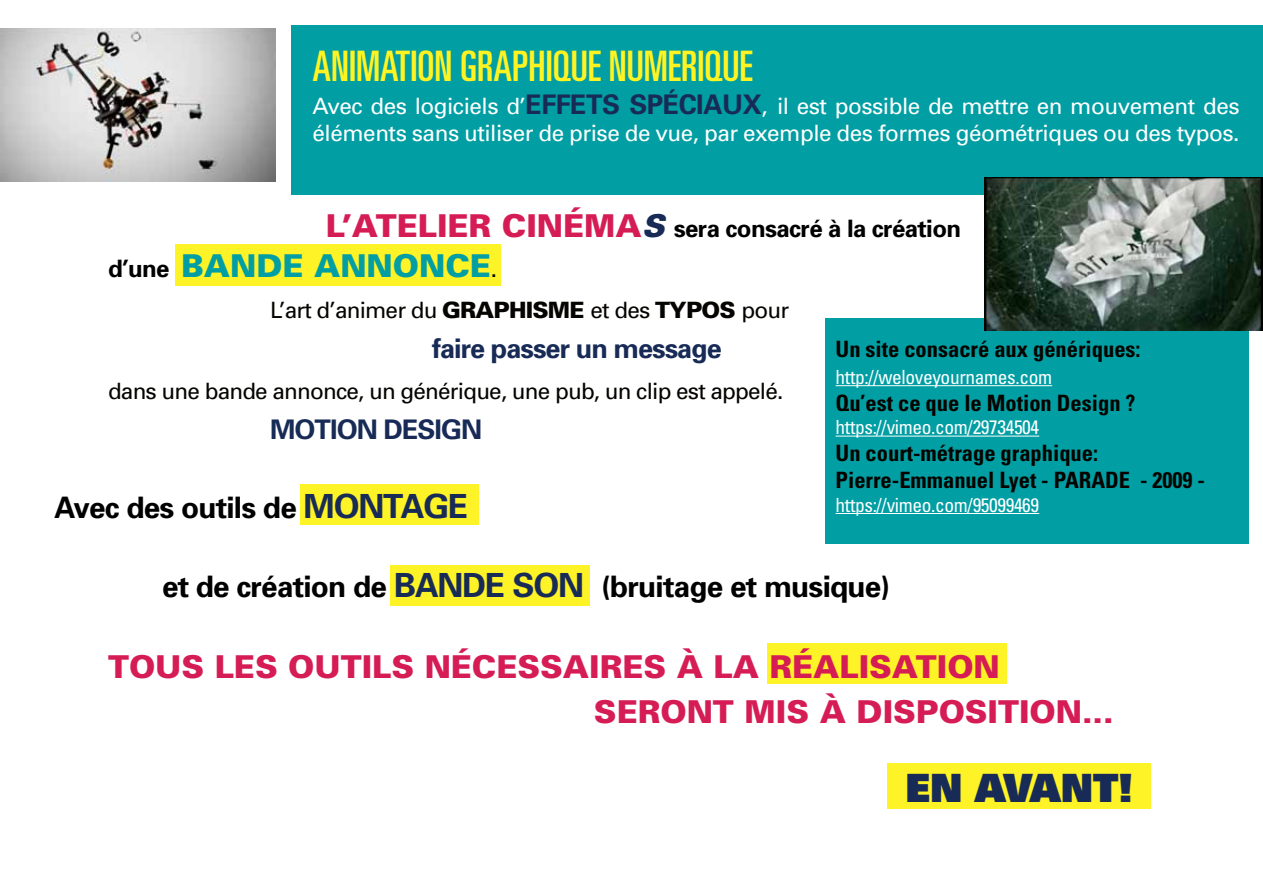
<style>
.page{position:relative;width:1263px;height:893px;background:#fff}
.page>*{position:absolute;margin:0;border:0;box-sizing:border-box;transform-origin:0 0}
.t1{font:ultra-condensed 42px "Univers";color:#fff422}
.t2{font:900 39px "Univers";color:#182b56}
.t3{font:900 31.5px/45px "Univers";color:#d51c55}
.t4{font:900 31.5px "Univers";color:#019ea3}
.t5{font:700 29.55px "Univers";letter-spacing:-.025em;color:#000}
.t6{font:700 27px "Univers";letter-spacing:-.035em;color:#182b56}
.t7{font:700 24px "Univers";letter-spacing:-.025em;color:#000}
.t8{font:22.5px/27px "Univers";letter-spacing:-.02em;color:#fff}
.t9{font:700 condensed 22.5px/27px "Univers";color:#050400}
.t10{font:22.5px "Univers";letter-spacing:-.035em;color:#050400}
.t11{font:condensed 19.5px "Univers";letter-spacing:-.02em;color:#fff}
.s1{font-weight:700;font-size:27px;color:#182b56}
.s2{font-weight:900;font-size:31.5px;color:#d51c55}
.s3{font-weight:900;font-style:italic;font-size:31.5px;color:#182b56}
.s4{font-weight:700;font-size:24px;color:#000}
.s5{font-weight:400;font-size:22.5px;color:#050400}
.s6{font-weight:900}
.s7{font-size:33.3px;color:#182b56}
</style>
<div class="page">
<div style="left:175px;top:244px;width:326px;height:41px;background:#fef327"></div>
<div style="left:300px;top:484px;width:178px;height:41px;background:#fef327"></div>
<div style="left:390px;top:565px;width:200px;height:41px;background:#fef327"></div>
<div style="left:767px;top:643px;width:240px;height:41px;background:#fef327"></div>
<div style="left:291px;top:25px;width:972px;height:170px;background:#019ea3"></div>
<img style="left:0;top:28px;width:276px;height:153px">
<div style="left:825px;top:319px;width:423px;height:225px;background:#019ea3"></div>
<hr style="left:836px;top:385px;width:216px;height:1px;background:#fff">
<hr style="left:836px;top:436px;width:203px;height:1px;background:#fff">
<hr style="left:836px;top:513px;width:203px;height:1px;background:#fff">
<div style="left:887px;top:763px;width:264px;height:46px;background:#fef327"></div>
<img style="left:985px;top:178px;width:278px;height:152px">
<h1 class="t1" style="left:313px;top:42px;width:442px">ANIMATION GRAPHIQUE NUMERIQUE</h1>
<p class="t8" style="left:313px;top:92px;width:928px">Avec des logiciels d’<span class="s1">EFFETS SPÉCIAUX</span>, il est possible de mettre en mouvement des éléments sans utiliser de prise de vue, par exemple des formes géométriques ou des typos.</p>
<p class="t7" style="left:326px;top:214px;width:637px"><span class="s2">L’ATELIER CINÉMA</span><span class="s3">S</span> sera consacré à la création</p>
<h3 class="t4" style="left:108px;top:246px;width:391px"><span class="s4">d’une</span> BANDE ANNONCE<span class="s5">.</span></h3>
<p class="t10" style="left:270px;top:297px;width:521px">L’art d’animer du <span class="s6">GRAPHISME</span> et des <span class="s6">TYPOS</span> pour</p>
<p class="t6" style="left:432px;top:332px;width:291px">faire passer un message</p>
<p class="t10" style="left:108px;top:378px;width:677px">dans une bande annonce, un générique, une pub, un clip est appelé.</p>
<p class="t6" style="left:270px;top:413px;width:214px">MOTION DESIGN</p>
<p class="t9" style="left:836px;top:335px;width:306px">Un site consacré aux génériques:</p>
<p class="t11" style="left:836px;top:364px;width:218px">http://weloveyournames.com</p>
<p class="t9" style="left:836px;top:389px;width:301px">Qu’est ce que le Motion Design ?</p>
<p class="t11" style="left:836px;top:415px;width:205px">https://vimeo.com/29734504</p>
<p class="t9" style="left:836px;top:440px;width:371px">Un court-métrage graphique:<br>Pierre-Emmanuel Lyet - PARADE - 2009 -</p>
<p class="t11" style="left:836px;top:492px;width:205px">https://vimeo.com/95099469</p>
<h3 class="t5" style="left:54px;top:489px;width:416px">Avec des outils de <span class="s7">MONTAGE</span></h3>
<h3 class="t5" style="left:162px;top:569px;width:730px">et de création de <span class="s7">BANDE SON</span> (bruitage et musique)</h3>
<h3 class="t3" style="left:594px;top:644px;width:521px;text-indent:-486px">TOUS LES OUTILS NÉCESSAIRES À LA RÉALISATION<br>SERONT MIS À DISPOSITION...</h3>
<h2 class="t2" style="left:905px;top:762px;width:229px">EN AVANT!</h2>
</div>
